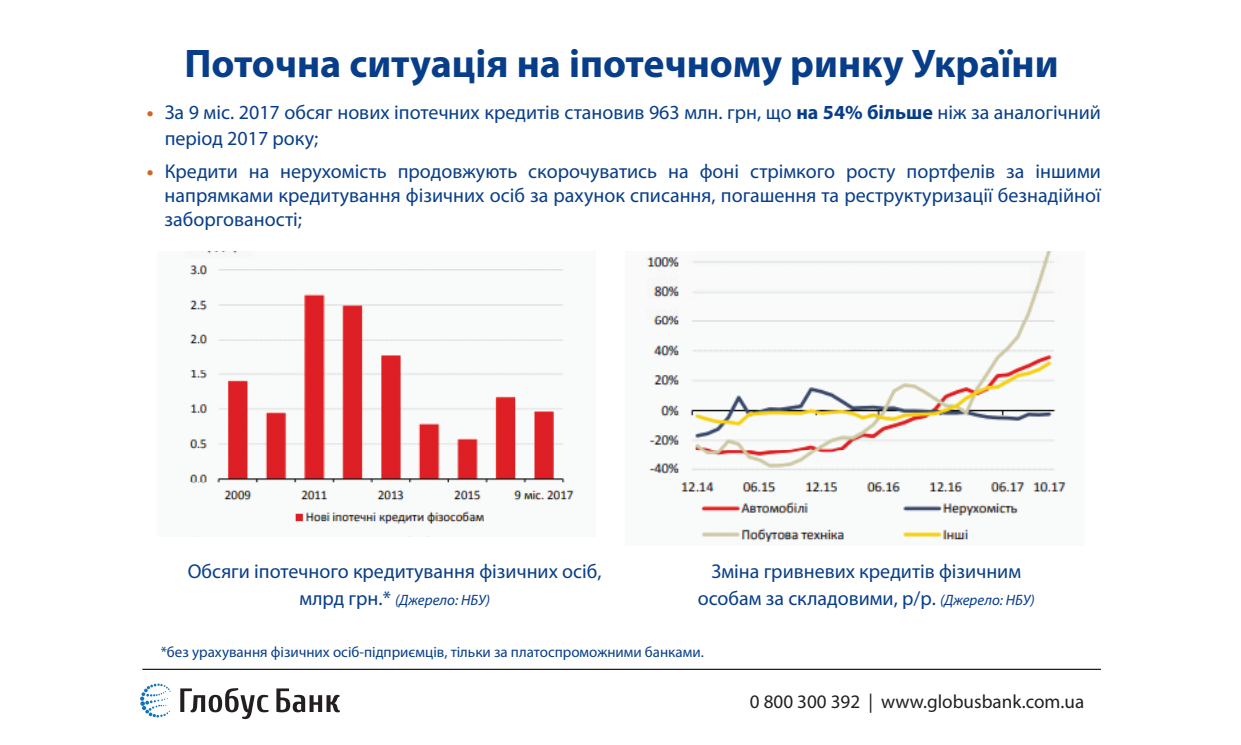
<style>
.page{position:relative;width:1241px;height:745px;background:#fff}
.page>*{position:absolute;margin:0;border:0;box-sizing:border-box;transform-origin:0 0}
.t1{font:700 40px "Myriad Pro";color:#083e89}
.t2{font:20px/24px "Myriad Pro";color:#083e89}
.t3{font:19.12px "Myriad Pro";color:#231f20}
.t4{font:15px "Myriad Pro";color:#083e89}
.t5{font:italic 15px "Myriad Pro";color:#083e89}
.s1{font-weight:700;color:#d46320}
.s2{font-weight:700}
.s3{font-style:normal;font-size:20px}
.s4{font-style:italic;font-size:15px}
</style>
<div class="page">
<svg style="left:180px;top:688px;width:88px;height:30px"></svg>
<svg style="left:276px;top:688px;width:64px;height:23px"></svg>
<svg style="left:140px;top:683px;width:30px;height:34px"></svg>
<hr style="left:142px;top:668px;width:958px;height:1px;background:#231f20">
<img style="left:186px;top:252px;width:388px;height:272px">
<img style="left:646px;top:252px;width:421px;height:290px">
<h1 class="t1" style="left:184px;top:37px;width:875px">Поточна ситуація на іпотечному ринку України</h1>
<p class="t2" style="left:165px;top:99px;width:937px;line-height:26.2px;text-indent:-18px"><span class="s1">•</span> За 9 міс. 2017 обсяг нових іпотечних кредитів становив 963 млн. грн, що <span class="s2">на 54% більше</span> ніж за аналогічний період 2017 року;</p>
<p class="t2" style="left:165px;top:158px;width:937px;text-align:justify;text-indent:-18px"><span class="s1">•</span> Кредити на нерухомість продовжують скорочуватись на фоні стрімкого росту портфелів за іншими напрямками кредитування фізичних осіб за рахунок списання, погашення та реструктуризації безнадійної заборгованості;</p>
<p class="t2" style="left:188px;top:558px;width:415px">Обсяги іпотечного кредитування фізичних осіб,</p>
<p class="t5" style="left:299px;top:590px;width:192px"><span class="s3">млрд грн.*</span> (Джерело: НБУ)</p>
<p class="t2" style="left:697px;top:556px;width:338px;line-height:27.5px;text-align:center">Зміна гривневих кредитів фізичним особам за складовими, р/р. <span class="s4">(Джерело: НБУ)</span></p>
<p class="t4" style="left:161px;top:642px;width:544px">*без урахування фізичних осіб-підприємців, тільки за платоспроможними банками.</p>
<p class="t3" style="left:749px;top:689px;width:336px">0 800 300 392 | www.globusbank.com.ua</p>
</div>
